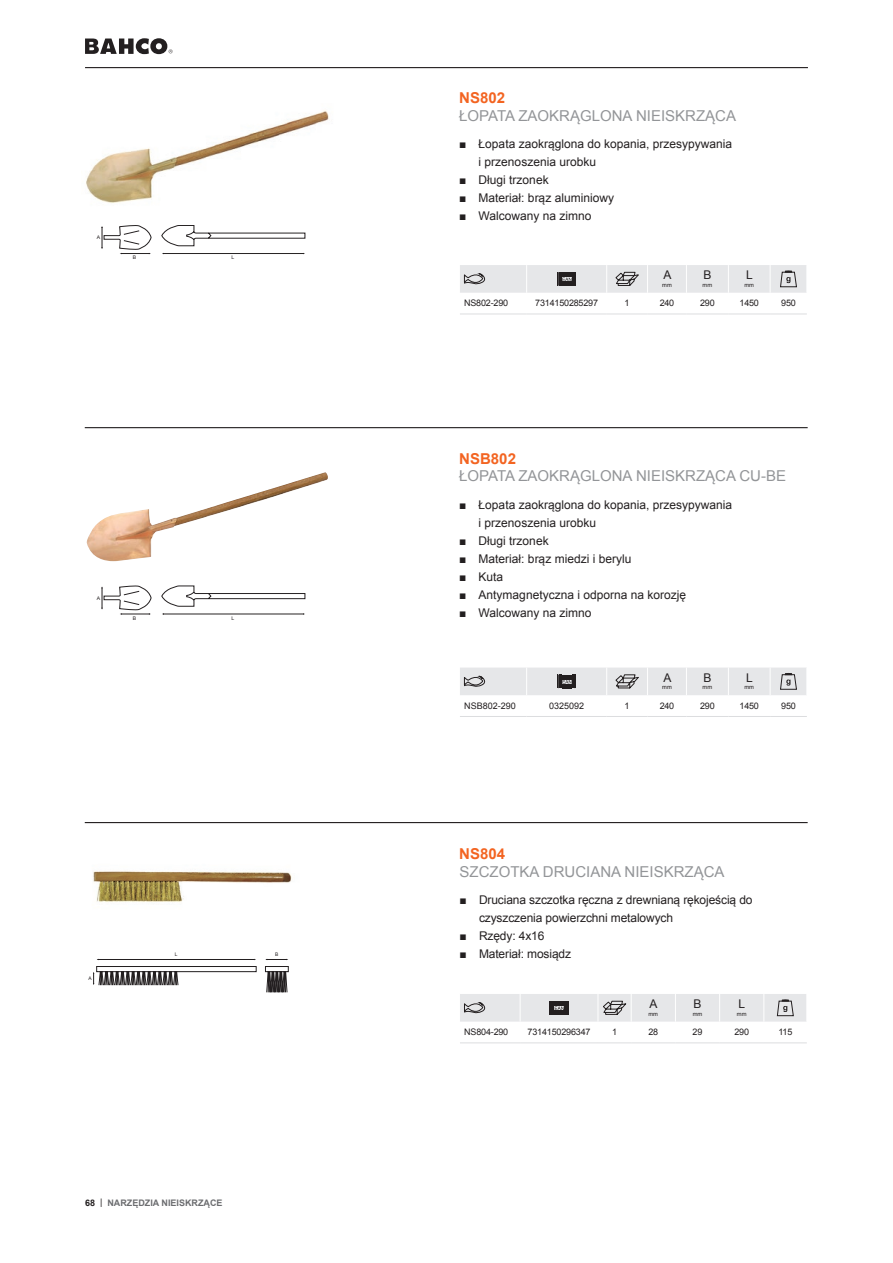
<style>
.page{position:relative;width:893px;height:1263px;background:#fff}
.page>*{position:absolute;margin:0;border:0;box-sizing:border-box;transform-origin:0 0}
.t1{font:15px "Arial";color:#939598}
.t2{font:700 15px "Arial";color:#f36421}
.t3{font:12px/18px "Arial";color:#231f20}
.t4{font:9px "Arial";letter-spacing:-.02em;color:#231f20}
.t5{font:700 9px "Arial";color:#6c6d70}
.t6{font:9px "Arial";color:#231f20}
.t7{font:5.7px "Arial";color:#231f20}
.t8{font:4.95px "Arial";color:#231f20}
.s1{color:#231f20}
.s2{font-weight:400;color:#231f20}
</style>
<div class="page">
<img style="left:93px;top:871px;width:199px;height:31px">
<svg style="left:265px;top:959px;width:23px;height:1px"></svg>
<svg style="left:93px;top:966px;width:195px;height:26px"></svg>
<hr style="left:98px;top:959px;width:157px;height:1px;background:#231f20">
<img style="left:86px;top:110px;width:243px;height:93px">
<svg style="left:101px;top:225px;width:204px;height:29px"></svg>
<svg style="left:101px;top:586px;width:204px;height:29px"></svg>
<hr style="left:85px;top:822px;width:723px;height:1px;background:#231f20">
<hr style="left:85px;top:67px;width:723px;height:1px;background:#231f20">
<hr style="left:85px;top:427px;width:723px;height:1px;background:#231f20">
<img style="left:87px;top:472px;width:241px;height:89px">
<svg style="left:85px;top:38px;width:88px;height:16px"></svg>
<hr style="left:460px;top:1042px;width:60px;height:1px;background:#dcdddf">
<hr style="left:520px;top:1042px;width:78px;height:1px;background:#dcdddf">
<hr style="left:598px;top:1042px;width:33px;height:1px;background:#dcdddf">
<hr style="left:631px;top:1042px;width:44px;height:1px;background:#dcdddf">
<hr style="left:675px;top:1042px;width:45px;height:1px;background:#dcdddf">
<hr style="left:720px;top:1042px;width:44px;height:1px;background:#dcdddf">
<hr style="left:764px;top:1042px;width:43px;height:1px;background:#dcdddf">
<svg style="left:460px;top:994px;width:346px;height:28px;background:#dbdcdd"></svg>
<hr style="left:460px;top:314px;width:67px;height:1px;background:#dcdddf">
<hr style="left:527px;top:314px;width:80px;height:1px;background:#dcdddf">
<hr style="left:607px;top:314px;width:41px;height:1px;background:#dcdddf">
<hr style="left:648px;top:314px;width:38px;height:1px;background:#dcdddf">
<hr style="left:686px;top:314px;width:42px;height:1px;background:#dcdddf">
<hr style="left:728px;top:314px;width:42px;height:1px;background:#dcdddf">
<hr style="left:770px;top:314px;width:37px;height:1px;background:#dcdddf">
<svg style="left:460px;top:265px;width:346px;height:28px;background:#dcdddf"></svg>
<hr style="left:460px;top:716px;width:67px;height:1px;background:#dcdddf">
<hr style="left:527px;top:716px;width:80px;height:1px;background:#dcdddf">
<hr style="left:607px;top:716px;width:41px;height:1px;background:#dcdddf">
<hr style="left:648px;top:716px;width:38px;height:1px;background:#dcdddf">
<hr style="left:686px;top:716px;width:42px;height:1px;background:#dcdddf">
<hr style="left:728px;top:716px;width:42px;height:1px;background:#dcdddf">
<hr style="left:770px;top:716px;width:37px;height:1px;background:#dcdddf">
<svg style="left:460px;top:667px;width:346px;height:28px;background:#dcdddf"></svg>
<p class="t8" style="left:97px;top:234px;width:5px">A</p>
<p class="t8" style="left:133px;top:254px;width:5px">B</p>
<p class="t8" style="left:232px;top:254px;width:4px">L</p>
<p class="t8" style="left:97px;top:595px;width:5px">A</p>
<p class="t8" style="left:133px;top:615px;width:5px">B</p>
<p class="t8" style="left:232px;top:615px;width:4px">L</p>
<p class="t8" style="left:88px;top:975px;width:5px">A</p>
<p class="t8" style="left:175px;top:951px;width:4px">L</p>
<p class="t8" style="left:275px;top:951px;width:5px">B</p>
<p class="t5" style="left:85px;top:1196px;width:139px"><span class="s1">68</span> <span class="s2">|</span> NARZĘDZIA NIEISKRZĄCE</p>
<p class="t2" style="left:459px;top:88px;width:47px">NS802</p>
<p class="t1" style="left:459px;top:106px;width:278px">ŁOPATA ZAOKRĄGLONA NIEISKRZĄCA</p>
<p class="t3" style="left:479px;top:135px;width:255px;text-indent:-20px">■ Łopata zaokrąglona do kopania, przesypywania i przenoszenia urobku</p>
<p class="t3" style="left:459px;top:171px;width:91px">■ Długi trzonek</p>
<p class="t3" style="left:459px;top:189px;width:156px">■ Materiał: brąz aluminiowy</p>
<p class="t3" style="left:459px;top:207px;width:134px">■ Walcowany na zimno</p>
<p class="t3" style="left:663px;top:266px;width:10px">A</p>
<p class="t7" style="left:662px;top:281px;width:11px">mm</p>
<p class="t3" style="left:703px;top:266px;width:10px">B</p>
<p class="t7" style="left:703px;top:281px;width:11px">mm</p>
<p class="t3" style="left:746px;top:266px;width:8px">L</p>
<p class="t7" style="left:744px;top:281px;width:11px">mm</p>
<p class="t4" style="left:464px;top:297px;width:46px">NS802-290</p>
<p class="t4" style="left:535px;top:297px;width:64px">7314150285297</p>
<p class="t4" style="left:625px;top:297px;width:7px">1</p>
<p class="t4" style="left:660px;top:297px;width:16px">240</p>
<p class="t4" style="left:700px;top:297px;width:16px">290</p>
<p class="t4" style="left:739px;top:297px;width:21px">1450</p>
<p class="t4" style="left:781px;top:297px;width:16px">950</p>
<p class="t2" style="left:459px;top:449px;width:58px">NSB802</p>
<p class="t1" style="left:459px;top:466px;width:328px">ŁOPATA ZAOKRĄGLONA NIEISKRZĄCA CU-BE</p>
<p class="t3" style="left:479px;top:496px;width:255px;text-indent:-20px">■ Łopata zaokrąglona do kopania, przesypywania i przenoszenia urobku</p>
<p class="t3" style="left:459px;top:532px;width:91px">■ Długi trzonek</p>
<p class="t3" style="left:459px;top:550px;width:174px">■ Materiał: brąz miedzi i berylu</p>
<p class="t3" style="left:459px;top:568px;width:46px">■ Kuta</p>
<p class="t3" style="left:459px;top:586px;width:228px">■ Antymagnetyczna i odporna na korozję</p>
<p class="t3" style="left:459px;top:604px;width:134px">■ Walcowany na zimno</p>
<p class="t3" style="left:663px;top:669px;width:10px">A</p>
<p class="t7" style="left:662px;top:684px;width:11px">mm</p>
<p class="t3" style="left:703px;top:669px;width:10px">B</p>
<p class="t7" style="left:703px;top:684px;width:11px">mm</p>
<p class="t3" style="left:746px;top:669px;width:8px">L</p>
<p class="t7" style="left:744px;top:684px;width:11px">mm</p>
<p class="t6" style="left:464px;top:700px;width:53px">NSB802-290</p>
<p class="t6" style="left:549px;top:700px;width:37px">0325092</p>
<p class="t4" style="left:625px;top:700px;width:7px">1</p>
<p class="t4" style="left:660px;top:700px;width:16px">240</p>
<p class="t4" style="left:700px;top:700px;width:16px">290</p>
<p class="t4" style="left:739px;top:700px;width:21px">1450</p>
<p class="t4" style="left:781px;top:700px;width:16px">950</p>
<p class="t2" style="left:459px;top:844px;width:47px">NS804</p>
<p class="t1" style="left:459px;top:862px;width:267px">SZCZOTKA DRUCIANA NIEISKRZĄCA</p>
<p class="t3" style="left:479px;top:891px;width:275px;text-indent:-20px">■ Druciana szczotka ręczna z drewnianą rękojeścią do czyszczenia powierzchni metalowych</p>
<p class="t3" style="left:459px;top:927px;width:86px">■ Rzędy: 4x16</p>
<p class="t3" style="left:459px;top:945px;width:113px">■ Materiał: mosiądz</p>
<p class="t3" style="left:650px;top:995px;width:10px">A</p>
<p class="t7" style="left:648px;top:1010px;width:11px">mm</p>
<p class="t3" style="left:693px;top:995px;width:10px">B</p>
<p class="t7" style="left:693px;top:1010px;width:11px">mm</p>
<p class="t3" style="left:739px;top:995px;width:8px">L</p>
<p class="t7" style="left:737px;top:1010px;width:11px">mm</p>
<p class="t4" style="left:464px;top:1026px;width:46px">NS804-290</p>
<p class="t4" style="left:528px;top:1026px;width:64px">7314150296347</p>
<p class="t4" style="left:612px;top:1026px;width:7px">1</p>
<p class="t4" style="left:648px;top:1026px;width:11px">28</p>
<p class="t4" style="left:693px;top:1026px;width:11px">29</p>
<p class="t4" style="left:734px;top:1026px;width:16px">290</p>
<p class="t4" style="left:778px;top:1026px;width:15px">115</p>
</div>
